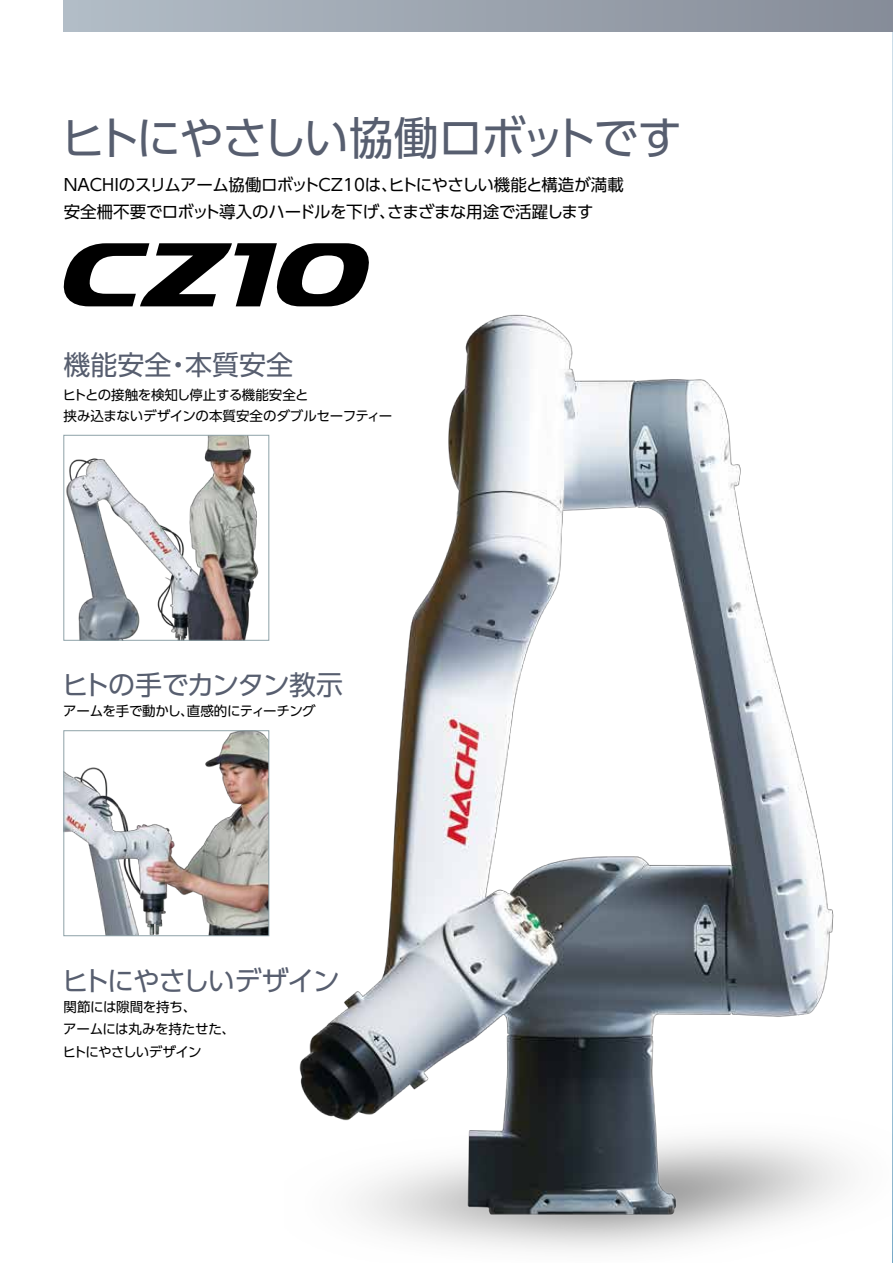
<style>
.page{position:relative;width:893px;height:1263px;background:#fff}
.page>*{position:absolute;margin:0;border:0;box-sizing:border-box;transform-origin:0 0}
.t1{font:45px "UD Shin Go Pro";letter-spacing:-.06em;color:#575e6f}
.t2{font:27px "UD Shin Go Pro";letter-spacing:-.055em;color:#575e6f}
.t3{font:27px "UD Shin Go Pro";letter-spacing:-.06em;color:#575e6f}
.t4{font:27px "UD Shin Go Pro";letter-spacing:-.03em;color:#575e6f}
.t5{font:16.5px "UD Shin Go Pro";letter-spacing:-.02em;color:#000}
.t6{font:16.5px/27px "UD Shin Go Pro";letter-spacing:-.04em;color:#000}
.t7{font:13.5px/22.5px "UD Shin Go Pro";letter-spacing:-.025em;color:#000}
</style>
<div class="page">
<img style="left:892px;top:31px;width:1px;height:239px">
<img style="left:295px;top:270px;width:598px;height:993px">
<svg style="left:63px;top:243px;width:310px;height:63px"></svg>
<div style="left:64px;top:0;width:829px;height:31px;background:linear-gradient(to right,#b2bdc7,#868c98)"></div>
<img style="left:66px;top:437px;width:193px;height:201px">
<div style="left:64px;top:435px;width:205px;height:205px;border:1px solid #8ea2a8"></div>
<img style="left:66px;top:732px;width:201px;height:202px">
<div style="left:64px;top:730px;width:205px;height:206px;border:1px solid #8ea2a8"></div>
<h1 class="t1" style="left:61px;top:101px;width:623px">ヒトにやさしい協働ロボットです</h1>
<p class="t5" style="left:64px;top:171px;width:562px">NACHIのスリムアーム協働ロボットCZ10はヒトにやさしい機能と構造が満載</p>
<p class="t6" style="left:387px;top:170px;width:208px;text-indent:-6px">、<br>さまざまな用途で活躍します</p>
<p class="t5" style="left:64px;top:198px;width:333px">安全柵不要でロボット導入のハードルを下げ、</p>
<h2 class="t4" style="left:185px;top:343px;width:109px">本質安全</h2>
<h2 class="t4" style="left:64px;top:343px;width:109px">機能安全</h2>
<p class="t7" style="left:63px;top:383px;width:331px;line-height:21px">ヒトとの接触を検知し停止する機能安全と<br>挟み込まないデザインの本質安全のダブルセーフティー</p>
<h2 class="t4" style="left:165px;top:343px;width:28px">・</h2>
<h2 class="t3" style="left:62px;top:663px;width:282px">ヒトの手でカンタン教示</h2>
<p class="t7" style="left:63px;top:699px;width:254px">アームを手で動かし直感的にティーチング</p>
<p class="t7" style="left:180px;top:699px;width:15px">、</p>
<h2 class="t2" style="left:62px;top:958px;width:279px">ヒトにやさしいデザイン</h2>
<p class="t7" style="left:63px;top:995px;width:174px">関節には隙間を持ち、<br>アームには丸みを持たせた、ヒトにやさしいデザイン</p>
</div>
